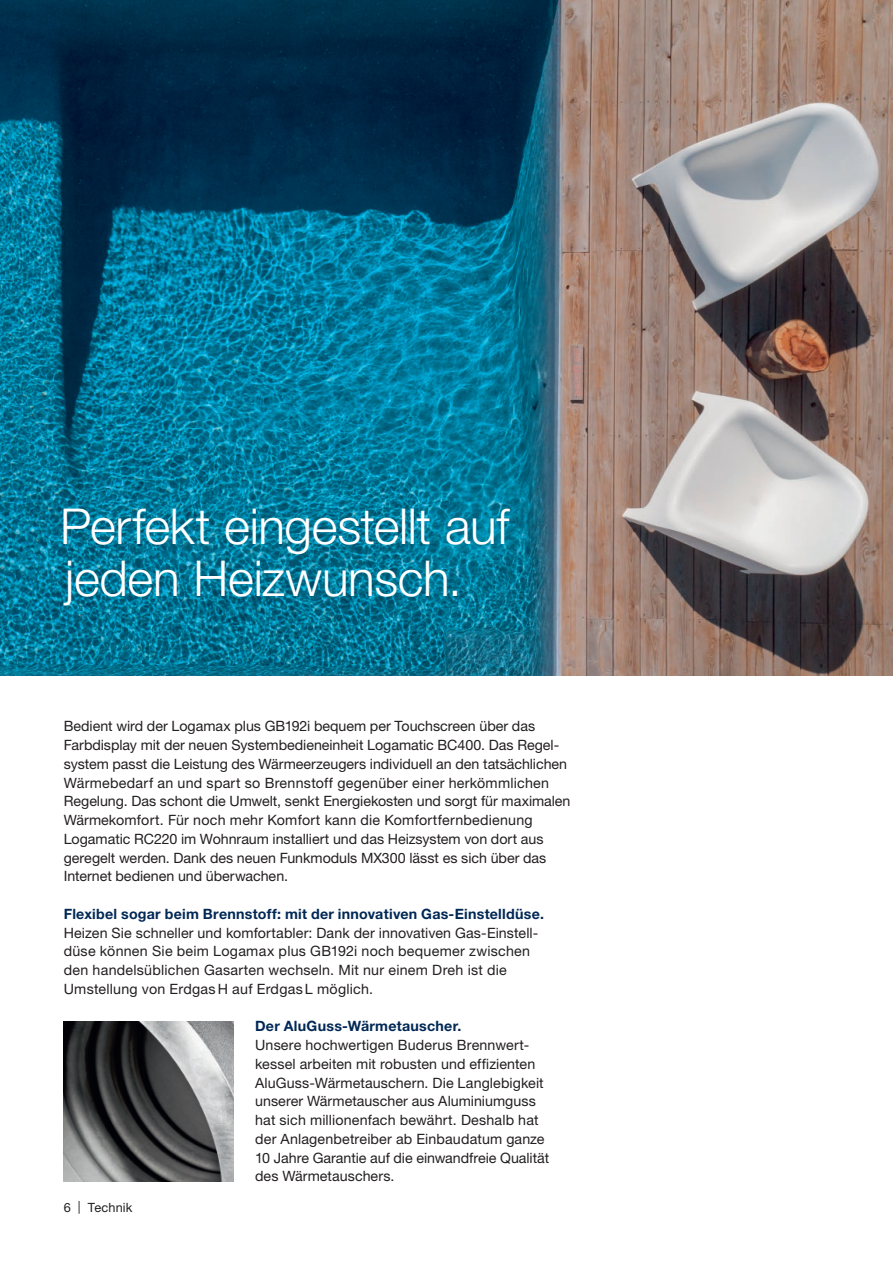
<style>
.page{position:relative;width:893px;height:1263px;background:#fff}
.page>*{position:absolute;margin:0;border:0;box-sizing:border-box;transform-origin:0 0}
.t1{font:300 49.5px/52.5px "Helvetica Neue LT Pro";letter-spacing:-.005em;color:#fff}
.t2{font:14.25px/18.8px "Helvetica Neue LT Pro";letter-spacing:.005em;color:#231f20}
.t3{font:700 14.25px "Helvetica Neue LT Pro";letter-spacing:.015em;color:#002855}
.t4{font:12.75px "Helvetica Neue LT Pro";letter-spacing:.01em;color:#231f20}
</style>
<div class="page">
<img style="left:0;top:0;width:893px;height:675px">
<img style="left:64px;top:1021px;width:170px;height:160px">
<h1 class="t1" style="left:60px;top:499px;width:451px">Perfekt eingestellt auf jeden Heizwunsch.</h1>
<p class="t2" style="left:64px;top:716px;width:508px">Bedient wird der Logamax plus GB192i bequem per Touchscreen über das Farbdisplay mit der neuen Systembedieneinheit Logamatic BC400. Das Regel&shy;system passt die Leistung des Wärmeerzeugers individuell an den tatsächlichen Wärmebedarf an und spart so Brennstoff gegenüber einer herkömmlichen Regelung. Das schont die Umwelt, senkt Energiekosten und sorgt für maximalen Wärmekomfort. Für noch mehr Komfort kann die Komfortfernbedienung Logamatic RC220 im Wohnraum installiert und das Heizsystem von dort aus geregelt werden. Dank des neuen Funkmoduls MX300 lässt es sich über das Internet bedienen und überwachen.</p>
<p class="t3" style="left:64px;top:905px;width:482px">Flexibel sogar beim Brennstoff: mit der innovativen Gas-Einstelldüse.</p>
<p class="t2" style="left:64px;top:923px;width:476px">Heizen Sie schneller und komfortabler: Dank der innovativen Gas-Einstell&shy;düse können Sie beim Logamax plus GB192i noch bequemer zwischen den handelsüblichen Gasarten wechseln. Mit nur einem Dreh ist die Umstellung von Erdgas H auf Erdgas L möglich.</p>
<p class="t4" style="left:64px;top:1199px;width:70px">6 | Technik</p>
<p class="t3" style="left:255px;top:1017px;width:208px">Der AluGuss-Wärmetauscher.</p>
<p class="t2" style="left:255px;top:1035px;width:296px">Unsere hochwertigen Buderus Brennwert&shy;kessel arbeiten mit robusten und effizienten AluGuss-Wärmetauschern. Die Langlebigkeit unserer Wärmetauscher aus Aluminiumguss hat sich millionenfach bewährt. Deshalb hat der Anlagenbetreiber ab Einbaudatum ganze 10 Jahre Garantie auf die einwandfreie Qualität des Wärmetauschers.</p>
</div>
